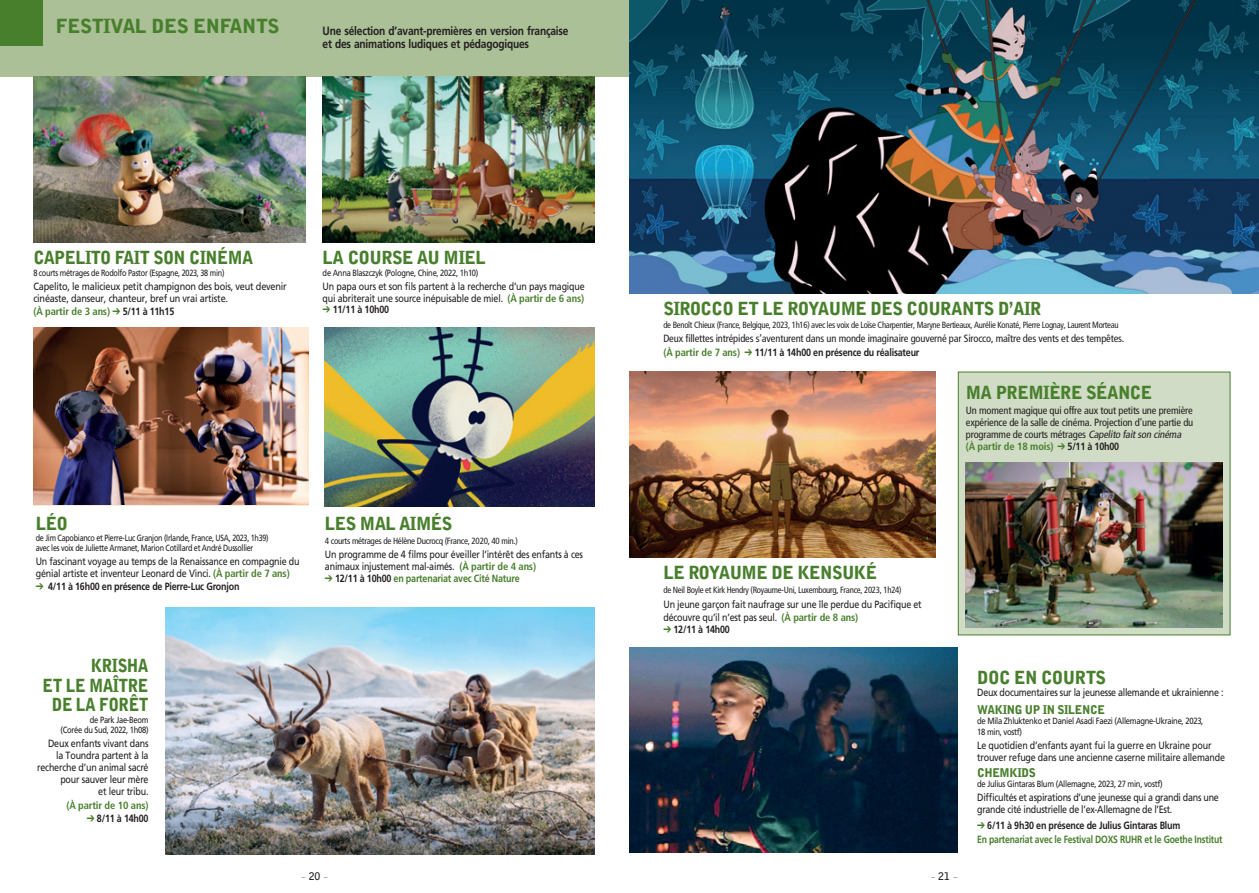
<style>
.page{position:relative;width:1259px;height:893px;background:#fff}
.page>*{position:absolute;margin:0;border:0;box-sizing:border-box;transform-origin:0 0}
.t1{font:900 19.35px "Bell Gothic Std";letter-spacing:-.025em;color:#487f2c}
.t2{font:900 18px "Bell Gothic Std";letter-spacing:-.035em;color:#487f2c;scale:.96 1}
.t3{font:900 18px/19.5px "Bell Gothic Std";letter-spacing:-.035em;color:#487f2c;text-align:right;scale:.89 1}
.t4{font:900 18px "Bell Gothic Std";letter-spacing:-.035em;color:#487f2c;scale:.93 1}
.t5{font:700 12px/13.5px "Frutiger LT Pro";letter-spacing:-.02em;color:#231f20;scale:.85 1}
.t6{font:900 12px "Bell Gothic Std";letter-spacing:-.035em;color:#487f2c;scale:.96 1}
.t7{font:10.5px/12px "Frutiger LT Pro";letter-spacing:-.02em;color:#231f20;scale:.85 1}
.t8{font:condensed 10.5px/12px "Frutiger LT Pro";letter-spacing:-.015em;color:#231f20}
.t9{font:10.5px/12.3px "Frutiger LT Pro";letter-spacing:-.02em;color:#231f20;scale:.87 1}
.t10{font:700 10.5px/14.1px "Frutiger LT Pro";letter-spacing:-.02em;color:#487f2c;scale:.82 1}
.t11{font:700 10.5px "Frutiger LT Pro";letter-spacing:-.02em;color:#231f20;scale:.85 1}
.t12{font:700 10.5px "Frutiger LT Pro";letter-spacing:-.02em;color:#487f2c;scale:.85 1}
.t13{font:700 condensed 10.5px "Frutiger LT Pro";letter-spacing:-.015em;color:#487f2c}
.t14{font:10.5px "Andrade Pro";color:#231f20}
.t15{font:condensed 9px "Frutiger LT Pro";letter-spacing:-.03em;color:#231f20;scale:.96 1}
.t16{font:9px/9.8px "Frutiger LT Pro";letter-spacing:-.035em;color:#231f20;scale:.8 1}
.t17{font:9px/10.5px "Frutiger LT Pro";letter-spacing:-.035em;color:#231f20;scale:.85 1}
.t18{font:condensed 9px "Frutiger LT Pro";letter-spacing:-.03em;color:#231f20}
.t19{font:9px/9.8px "Frutiger LT Pro";letter-spacing:-.035em;color:#231f20;text-align:right;scale:.84 1}
.t20{font:9px "Frutiger LT Pro";letter-spacing:-.035em;color:#231f20;scale:.81 1}
.s1{font-weight:700;font-stretch:condensed;color:#487f2c}
.s2{color:#487f2c}
.s3{font-weight:700}
.s4{color:#231f20}
.s5{font-family:"Bell Gothic Std";font-weight:700}
.s6{font-weight:700;color:#487f2c}
.s7{font-weight:700;font-stretch:normal}
.s8{font-style:italic}
</style>
<div class="page">
<img style="left:629px;top:372px;width:307px;height:186px">
<div style="left:0;top:0;width:638px;height:77px;background:#abc097"></div>
<div style="left:0;top:0;width:43px;height:45px;background:#487f2c"></div>
<img style="left:323px;top:77px;width:271px;height:165px">
<img style="left:33px;top:77px;width:273px;height:165px">
<img style="left:629px;top:0;width:630px;height:293px">
<img style="left:166px;top:608px;width:428px;height:247px">
<img style="left:325px;top:327px;width:269px;height:179px">
<img style="left:33px;top:327px;width:275px;height:177px">
<div style="left:958px;top:372px;width:272px;height:263px;background:#d0dcc5"></div>
<img style="left:966px;top:462px;width:256px;height:166px">
<img style="left:629px;top:648px;width:329px;height:204px">
<h1 class="t1" style="left:56px;top:14px;width:225px">FESTIVAL DES ENFANTS</h1>
<p class="t5" style="left:323px;top:24px;width:291px">Une sélection d’avant-premières en version française et des animations ludiques et pédagogiques</p>
<h2 class="t4" style="left:33px;top:247px;width:238px">CAPELITO FAIT SON CINÉMA</h2>
<p class="t20" style="left:33px;top:268px;width:237px">8 courts métrages de Rodolfo Pastor (Espagne, 2023, 38 min)</p>
<p class="t9" style="left:33px;top:281px;width:293px">Capelito, le malicieux petit champignon des bois, veut devenir cinéaste, danseur, chanteur, bref un vrai artiste.<br><span class="s1">(À partir de 3 ans)</span> <span class="s2">➔</span> <span class="s3">5/11 à 11h15</span></p>
<h2 class="t2" style="left:323px;top:247px;width:172px">LA COURSE AU MIEL</h2>
<p class="t19" style="left:323px;top:268px;width:187px">de Anna Blaszczyk (Pologne, Chine, 2022, 1h10)</p>
<p class="t7" style="left:323px;top:281px;width:310px">Un papa ours et son fils partent à la recherche d’un pays magique qui abriterait une source inépuisable de miel. <span class="s1">(À partir de 6 ans)</span></p>
<p class="t11" style="left:323px;top:303px;width:80px"><span class="s2">➔</span> 11/11 à 10h00</p>
<h2 class="t2" style="left:36px;top:513px;width:35px">LÉO</h2>
<p class="t16" style="left:36px;top:533px;width:293px">de Jim Capobianco et Pierre-Luc Granjon (Irlande, France, USA, 2023, 1h39) avec les voix de Juliette Armanet, Marion Cotillard et André Dussollier</p>
<p class="t7" style="left:36px;top:556px;width:312px">Un fascinant voyage au temps de la Renaissance en compagnie du génial artiste et inventeur Leonard de Vinci. <span class="s1">(À partir de 7 ans)</span></p>
<p class="t11" style="left:36px;top:580px;width:241px"><span class="s2">➔</span> 4/11 à 16h00 en présence de Pierre-Luc Gronjon</p>
<h2 class="t2" style="left:325px;top:513px;width:134px">LES MAL AIMÉS</h2>
<p class="t18" style="left:325px;top:535px;width:194px">4 courts métrages de Hélène Ducrocq (France, 2020, 40 min.)</p>
<p class="t7" style="left:325px;top:548px;width:305px">Un programme de 4 films pour éveiller l’intérêt des enfants à ces animaux injustement mal-aimés. <span class="s1">(À partir de 4 ans)</span></p>
<p class="t12" style="left:325px;top:572px;width:231px">➔ <span class="s4">12/11 à 10h00</span> en partenariat avec Cité Nature</p>
<h2 class="t3" style="left:43px;top:656px;width:120px">KRISHA<br>ET LE MAÎTRE<br>DE LA FORÊT</h2>
<p class="t19" style="left:61px;top:715px;width:106px">de Park Jae-Beom<br>(Corée du Sud, 2022, 1h08)</p>
<p class="t7" style="left:37px;top:737px;width:133px;text-align:right">Deux enfants vivant dans<br>la Toundra partent à la recherche d’un animal sacré pour sauver leur mère<br>et leur tribu.</p>
<p class="t13" style="left:67px;top:799px;width:84px">(À partir de 10 ans)</p>
<p class="t11" style="left:87px;top:812px;width:74px"><span class="s2">➔</span> 8/11 à 14h00</p>
<p class="t14" style="left:301px;top:869px;width:29px">- <span class="s5">20</span> -</p>
<h2 class="t2" style="left:663px;top:298px;width:396px">SIROCCO ET LE ROYAUME DES COURANTS D’AIR</h2>
<p class="t15" style="left:663px;top:320px;width:476px">de Benoît Chieux (France, Belgique, 2023, 1h16) avec les voix de Loïse Charpentier, Maryne Bertieaux, Aurélie Konaté, Pierre Lognay, Laurent Morteau</p>
<p class="t8" style="left:663px;top:332px;width:462px;line-height:14.1px">Deux fillettes intrépides s’aventurent dans un monde imaginaire gouverné par Sirocco, maître des vents et des tempêtes. <span class="s6">(À partir de 7 ans)</span> <span class="s2">➔</span> <span class="s7">11/11 à 14h00 en présence du réalisateur</span></p>
<h2 class="t2" style="left:966px;top:382px;width:196px">MA PREMIÈRE SÉANCE</h2>
<p class="t8" style="left:966px;top:404px;width:229px">Un moment magique qui offre aux tout petits une première expérience de la salle de cinéma. Projection d’une partie du programme de courts métrages <span class="s8">Capelito faitson cinéma </span><span class="s6">(À partir de 18 mois)</span> <span class="s2">➔</span> <span class="s7">5/11 à 10h00</span></p>
<h2 class="t2" style="left:663px;top:562px;width:224px">LE ROYAUME DE KENSUKÉ</h2>
<p class="t18" style="left:663px;top:585px;width:240px">de Neil Boyle et Kirk Hendry (Royaume-Uni, Luxembourg, France, 2023, 1h24)</p>
<p class="t7" style="left:663px;top:598px;width:305px;line-height:12.6px">Un jeune garçon fait naufrage sur une île perdue du Pacifique et découvre qu’il n’est pas seul. <span class="s1">(À partir de 8 ans)</span></p>
<p class="t11" style="left:663px;top:623px;width:80px"><span class="s2">➔</span> 12/11 à 14h00</p>
<p class="t14" style="left:930px;top:869px;width:29px">- <span class="s5">21</span> -</p>
<h2 class="t2" style="left:977px;top:667px;width:136px">DOC EN COURTS</h2>
<p class="t7" style="left:977px;top:686px;width:291px">Deux documentaires sur la jeunesse allemande et ukrainienne :</p>
<p class="t6" style="left:977px;top:702px;width:135px">WAKING UP IN SILENCE</p>
<p class="t17" style="left:977px;top:716px;width:268px">de Mila Zhluktenko et Daniel Asadi Faezi (Allemagne-Ukraine, 2023,<br>18 min, vostf)</p>
<p class="t7" style="left:977px;top:739px;width:293px">Le quotidien d’enfants ayant fui la guerre en Ukraine pour trouver refuge dans une ancienne caserne militaire allemande</p>
<p class="t6" style="left:977px;top:766px;width:63px">CHEMKIDS</p>
<p class="t17" style="left:977px;top:778px;width:220px">de Julius Gintaras Blum (Allemagne, 2023, 27 min, vostf)</p>
<p class="t7" style="left:977px;top:791px;width:286px">Difficultés et aspirations d’une jeunesse qui a grandi dans une grande cité industrielle de l’ex-Allemagne de l’Est.</p>
<p class="t10" style="left:977px;top:818px;width:301px">➔ <span class="s4">6/11 à 9h30 en présence de Julius Gintaras Blum<br></span>En partenariat avec le Festival DOXS RUHR et le Goethe Institut</p>
</div>
